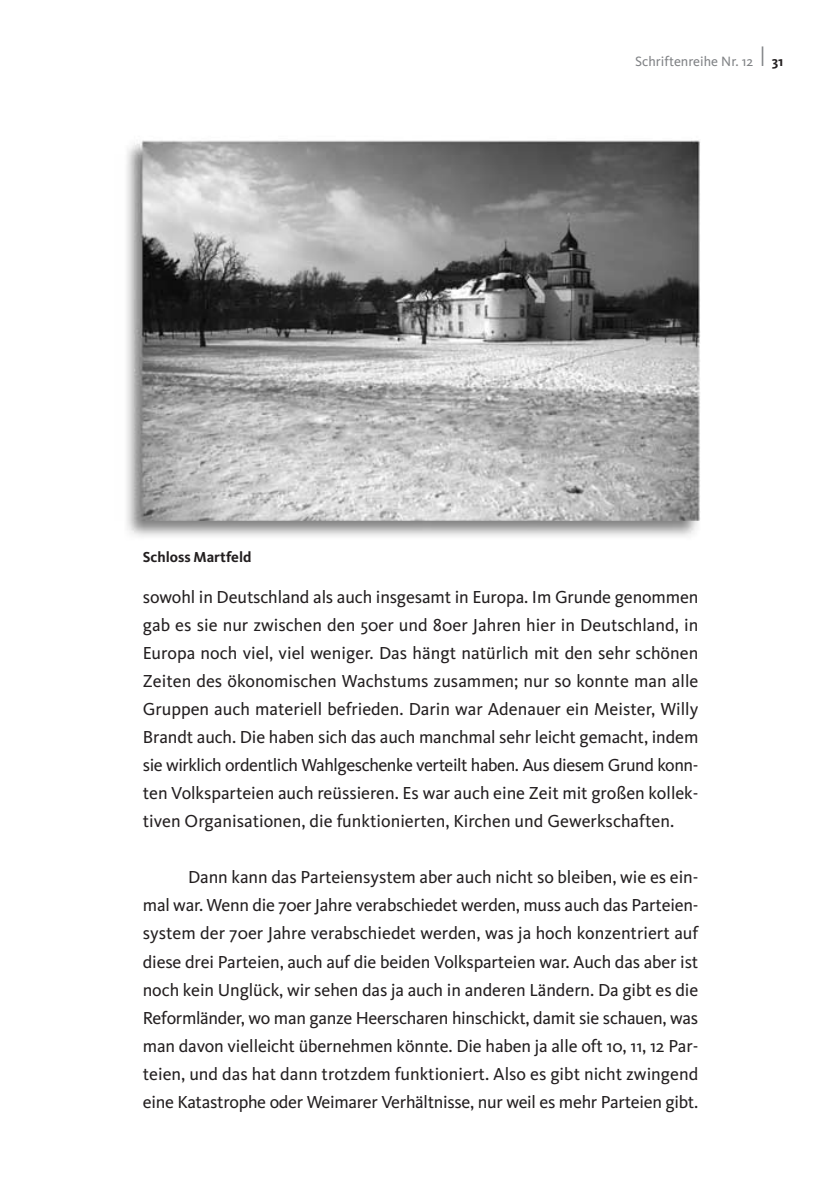
<style>
.page{position:relative;width:838px;height:1190px;background:#fff}
.page>*{position:absolute;margin:0;border:0;box-sizing:border-box;transform-origin:0 0}
.t1{font:100 38px "Helvetica Neue";color:#808285}
.t2{font:18px/28px "CDU Kievit";letter-spacing:-.015em;color:#231f20;text-align:justify}
.t3{font:700 15px "CDU Kievit";color:#231f20}
.t4{font:14px "CDU Kievit";color:#808285}
.t5{font:700 14px "CDU Kievit";color:#231f20}
</style>
<div class="page">
<img style="left:126px;top:140px;width:574px;height:397px">
<p class="t4" style="left:635px;top:56px;width:119px">Schriftenreihe Nr. 12</p>
<h1 class="t1" style="left:759px;top:39px;width:8px">ı</h1>
<p class="t5" style="left:772px;top:56px;width:13px">31</p>
<p class="t3" style="left:143px;top:551px;width:110px">Schloss Martfeld</p>
<p class="t2" style="left:143px;top:585px;width:557px">sowohl in Deutschland als auch insgesamt in Europa. Im Grunde genommen gab es sie nur zwischen den 50er und 80er Jahren hier in Deutschland, in Europa noch viel, viel weniger. Das hängt natürlich mit den sehr schönen Zeiten des ökonomischen Wachstums zusammen; nur so konnte man alle Gruppen auch materiell befrieden. Darin war Adenauer ein Meister, Willy Brandt auch. Die haben sich das auch manchmal sehr leicht gemacht, indem sie wirklich ordentlich Wahlgeschenke verteilt haben. Aus diesem Grund konn&shy;ten Volksparteien auch reüssieren. Es war auch eine Zeit mit großen kollek&shy;tiven Organisationen, die funktionierten, Kirchen und Gewerkschaften.</p>
<p class="t2" style="left:143px;top:865px;width:557px;text-indent:45px">Dann kann das Parteiensystem aber auch nicht so bleiben, wie es ein&shy;mal war. Wenn die 70er Jahre verabschiedet werden, muss auch das Parteien&shy;system der 70er Jahre verabschiedet werden, was ja hoch konzentriert auf diese drei Parteien, auch auf die beiden Volksparteien war. Auch das aber ist noch kein Unglück, wir sehen das ja auch in anderen Ländern. Da gibt es die Reformländer, wo man ganze Heerscharen hinschickt, damit sie schauen, was man davon vielleicht übernehmen könnte. Die haben ja alle oft 10, 11, 12 Par&shy;teien, und das hat dann trotzdem funktioniert. Also es gibt nicht zwingend eine Katastrophe oder Weimarer Verhältnisse, nur weil es mehr Parteien gibt.</p>
</div>
